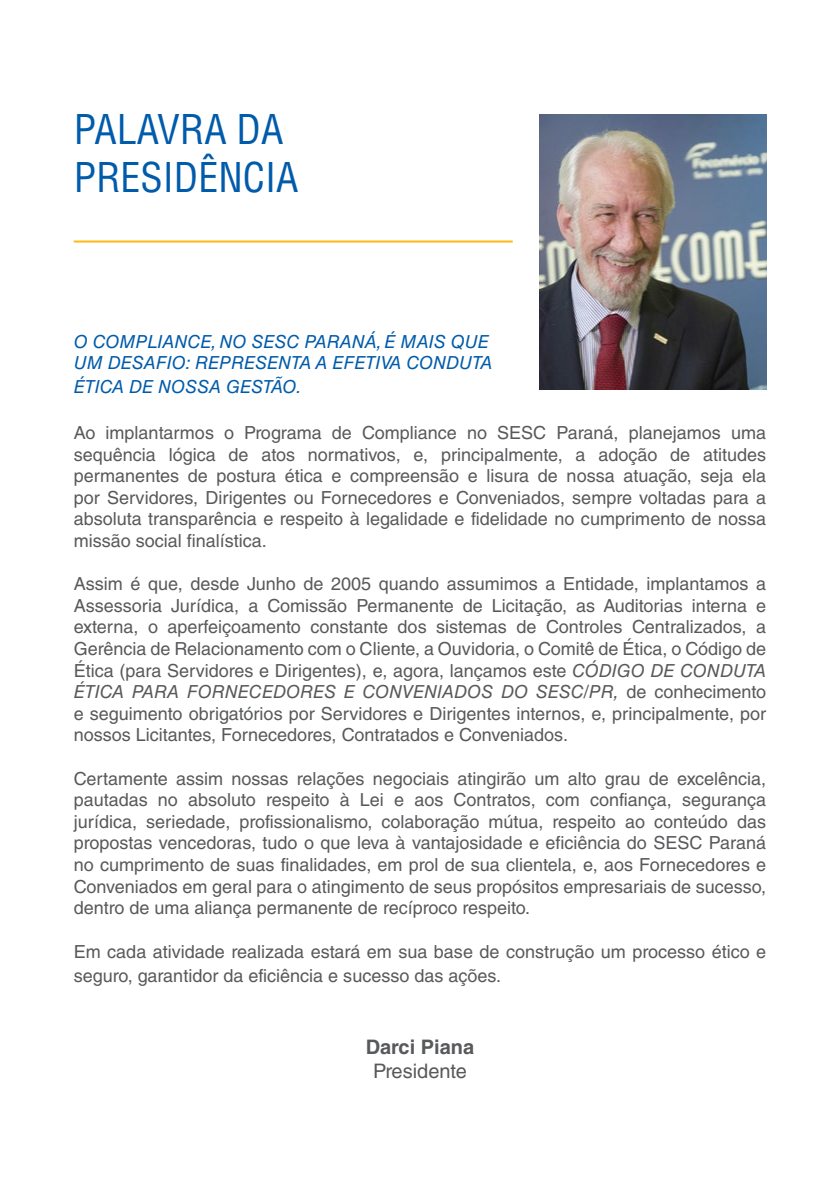
<style>
.page{position:relative;width:840px;height:1191px;background:#fff}
.page>*{position:absolute;margin:0;border:0;box-sizing:border-box;transform-origin:0 0}
.t1{font:condensed 40px/48px "Helvetica LT Std";color:#005baa}
.t2{font:700 20px "Helvetica LT Std";color:#58595b}
.t3{font:20px "Helvetica LT Std";color:#58595b}
.t4{font:18px/21.6px "Helvetica LT Std";color:#58595b;text-align:justify}
.t5{font:italic 18px/21.6px "Helvetica LT Std";color:#005baa}
.s1{font-style:italic}
</style>
<div class="page">
<hr style="left:74px;top:240px;width:438px;height:2px;background:#fdb913">
<img style="left:539px;top:115px;width:226px;height:275px">
<h1 class="t1" style="left:74px;top:105px;width:226px">PALAVRA DA<br>PRESIDÊNCIA</h1>
<p class="t5" style="left:74px;top:330px;width:420px">O COMPLIANCE, NO SESC PARANÁ, É MAIS QUE<br>UM DESAFIO: REPRESENTA A EFETIVA CONDUTA</p>
<p class="t5" style="left:74px;top:376px;width:229px">ÉTICA DE NOSSA GESTÃO.</p>
<p class="t4" style="left:74px;top:422px;width:693px">Ao implantarmos o Programa de Compliance no SESC Paraná, planejamos uma sequência lógica de atos normativos, e, principalmente, a adoção de atitudes permanentes de postura ética e compreensão e lisura de nossa atuação, seja ela por Servidores, Dirigentes ou Fornecedores e Conveniados, sempre voltadas para a absoluta transparência e respeito à legalidade e fidelidade no cumprimento de nossa missão social finalística.</p>
<p class="t4" style="left:74px;top:573px;width:693px">Assim é que, desde Junho de 2005 quando assumimos a Entidade, implantamos a Assessoria Jurídica, a Comissão Permanente de Licitação, as Auditorias interna e externa, o aperfeiçoamento constante dos sistemas de Controles Centralizados, a Gerência de Relacionamento com o Cliente, a Ouvidoria, o Comitê de Ética, o Código de Ética (para Servidores e Dirigentes), e, agora, lançamos este <span class="s1">CÓDIGO DE CONDUTA ÉTICA PARA FORNECEDORES E CONVENIADOS DO SESC/PR,</span> de conhecimento e seguimento obrigatórios por Servidores e Dirigentes internos, e, principalmente, por nossos Licitantes, Fornecedores, Contratados e Conveniados.</p>
<p class="t4" style="left:74px;top:767px;width:693px">Certamente assim nossas relações negociais atingirão um alto grau de excelência, pautadas no absoluto respeito à Lei e aos Contratos, com confiança, segurança jurídica, seriedade, profissionalismo, colaboração mútua, respeito ao conteúdo das propostas vencedoras, tudo o que leva à vantajosidade e eficiência do SESC Paraná no cumprimento de suas finalidades, em prol de sua clientela, e, aos Fornecedores e Conveniados em geral para o atingimento de seus propósitos empresariais de sucesso, dentro de uma aliança permanente de recíproco respeito.</p>
<p class="t4" style="left:74px;top:939px;width:693px;line-height:24px">Em cada atividade realizada estará em sua base de construção um processo ético e seguro, garantidor da eficiência e sucesso das ações.</p>
<p class="t2" style="left:365px;top:1034px;width:110px">Darci Piana</p>
<p class="t3" style="left:373px;top:1059px;width:95px">Presidente</p>
</div>
